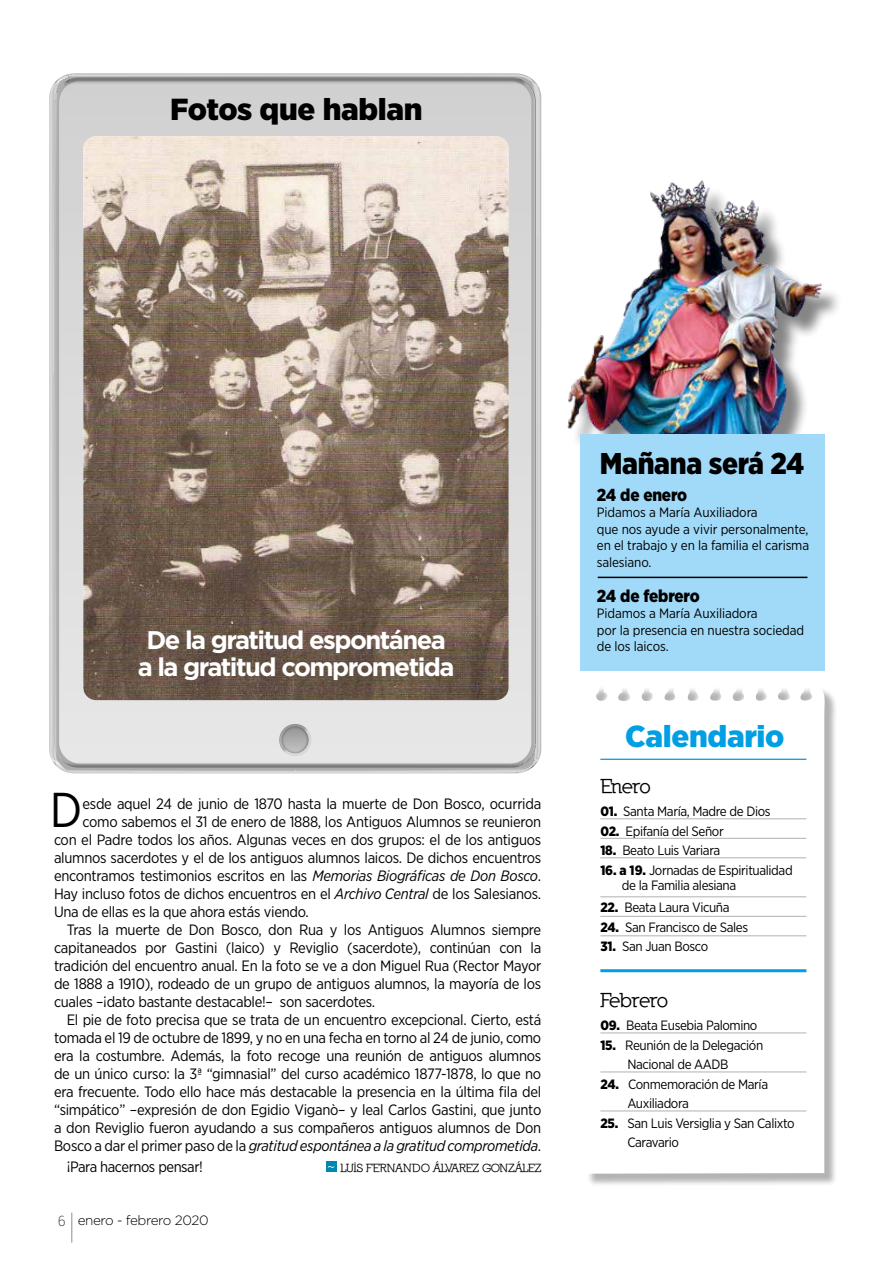
<style>
.page{position:relative;width:893px;height:1263px;background:#fff}
.page>*{position:absolute;margin:0;border:0;box-sizing:border-box;transform-origin:0 0}
.t1{font:48.9px "Gotham Narrow";color:#000}
.t2{font:900 30.45px "Gotham Narrow";letter-spacing:-.01em;color:#000;scale:1.1 1}
.t3{font:900 30.45px "Gotham Narrow";letter-spacing:-.01em;color:#009fe3;scale:1.1 1}
.t4{font:900 30px "Gotham Narrow";letter-spacing:-.01em;color:#000}
.t5{font:700 25.5px/27px "Gotham";letter-spacing:-.06em;color:#fff;text-align:center}
.t6{font:700 20.55px "Nilland";letter-spacing:-.04em;color:#000}
.t7{font:900 17.25px "Gotham Narrow";letter-spacing:-.01em;color:#000}
.t8{font:15px "Gotham Narrow";letter-spacing:-.02em;color:#000}
.t9{font:italic 15px "Gotham Narrow";letter-spacing:-.02em;color:#000}
.t10{font:13.5px/19.5px "Gotham Narrow";letter-spacing:-.03em;color:#000}
.t11{font:13.5px/16.5px "Gotham Narrow";letter-spacing:-.01em;color:#000}
.t12{font:300 13.5px "Gotham";letter-spacing:-.03em;color:#000}
.t13{font:700 12px "Nilland";color:#000}
.s1{font-style:italic}
.s2{font-style:normal}
.s3{font-family:"Nilland";font-weight:400;font-size:15px;color:#34454d}
.s4{font-weight:900}
</style>
<div class="page">
<svg style="left:326px;top:1162px;width:10px;height:10px"></svg>
<svg style="left:71px;top:1213px;width:1px;height:29px"></svg>
<img style="left:541px;top:176px;width:297px;height:296px">
<div style="left:580px;top:434px;width:245px;height:237px;background:#a1daf8"></div>
<hr style="left:598px;top:577px;width:209px;height:1px;background:#000">
<div style="left:586px;top:685px;width:251px;height:502px;background:#000;opacity:.3"></div>
<svg style="left:586px;top:685px;width:242px;height:489px"></svg>
<hr style="left:600px;top:818px;width:206px;height:1px;background:#b3b2b2">
<hr style="left:600px;top:838px;width:206px;height:1px;background:#b3b2b2">
<hr style="left:600px;top:857px;width:206px;height:1px;background:#b3b2b2">
<hr style="left:600px;top:896px;width:206px;height:1px;background:#b3b2b2">
<hr style="left:600px;top:916px;width:206px;height:1px;background:#b3b2b2">
<hr style="left:600px;top:935px;width:206px;height:1px;background:#b3b2b2">
<hr style="left:600px;top:759px;width:206px;height:1px;background:#009fe3">
<hr style="left:600px;top:969px;width:206px;height:3px;background:#009fe3">
<hr style="left:600px;top:1033px;width:206px;height:1px;background:#b3b2b2">
<hr style="left:600px;top:1072px;width:206px;height:1px;background:#b3b2b2">
<hr style="left:600px;top:1111px;width:206px;height:1px;background:#b3b2b2">
<svg style="left:49px;top:73px;width:492px;height:700px;background:#cdcdcd"></svg>
<svg style="left:55px;top:77px;width:481px;height:691px;background:#d4d4d4"></svg>
<svg style="left:279px;top:724px;width:32px;height:32px"></svg>
<img style="left:83px;top:136px;width:426px;height:564px">
<h2 class="t2" style="left:170px;top:89px;width:231px">Fotos que hablan</h2>
<h3 class="t5" style="left:138px;top:626px;width:318px">De la gratitud espontánea a la gratitud comprometida</h3>
<h1 class="t1" style="left:50px;top:779px;width:34px">D</h1>
<p class="t8" style="left:83px;top:794px;width:460px">esde aquel 24 de junio de 1870 hasta la muerte de Don Bosco, ocurrida</p>
<p class="t8" style="left:83px;top:812px;width:460px">como sabemos el 31 de enero de 1888, los Antiguos Alumnos se reunieron</p>
<p class="t8" style="left:54px;top:830px;width:489px">con el Padre todos los años. Algunas veces en dos grupos: el de los antiguos</p>
<p class="t8" style="left:54px;top:848px;width:489px">alumnos sacerdotes y el de los antiguos alumnos laicos. De dichos encuentros</p>
<p class="t8" style="left:54px;top:866px;width:489px">encontramos testimonios escritos en las <span class="s1">Memorias Biográficas de Don Bosco</span>.</p>
<p class="t8" style="left:54px;top:884px;width:489px">Hay incluso fotos de dichos encuentros en el <span class="s1">Archivo Central</span> de los Salesianos.</p>
<p class="t8" style="left:54px;top:902px;width:256px">Una de ellas es la que ahora estás viendo.</p>
<p class="t8" style="left:67px;top:920px;width:476px">Tras la muerte de Don Bosco, don Rua y los Antiguos Alumnos siempre</p>
<p class="t8" style="left:54px;top:938px;width:489px">capitaneados por Gastini (laico) y Reviglio (sacerdote), continúan con la</p>
<p class="t8" style="left:54px;top:956px;width:489px">tradición del encuentro anual. En la foto se ve a don Miguel Rua (Rector Mayor</p>
<p class="t8" style="left:54px;top:974px;width:489px">de 1888 a 1910), rodeado de un grupo de antiguos alumnos, la mayoría de los</p>
<p class="t8" style="left:54px;top:992px;width:323px">cuales –¡dato bastante destacable!– son sacerdotes.</p>
<p class="t8" style="left:67px;top:1010px;width:476px">El pie de foto precisa que se trata de un encuentro excepcional. Cierto, está</p>
<p class="t8" style="left:54px;top:1028px;width:489px">tomada el 19 de octubre de 1899, y no en una fecha en torno al 24 de junio, como</p>
<p class="t8" style="left:54px;top:1046px;width:489px">era la costumbre. Además, la foto recoge una reunión de antiguos alumnos</p>
<p class="t8" style="left:54px;top:1064px;width:489px">de un único curso: la 3ª “gimnasial” del curso académico 1877-1878, lo que no</p>
<p class="t8" style="left:54px;top:1082px;width:489px">era frecuente. Todo ello hace más destacable la presencia en la última fila del</p>
<p class="t8" style="left:54px;top:1100px;width:489px">“simpático” –expresión de don Egidio Viganò– y leal Carlos Gastini, que junto</p>
<p class="t8" style="left:54px;top:1118px;width:489px">a don Reviglio fueron ayudando a sus compañeros antiguos alumnos de Don</p>
<p class="t9" style="left:54px;top:1136px;width:489px"><span class="s2">Bosco a dar el primer paso de la</span> gratitud espontánea a la gratitud comprometida<span class="s2">.</span></p>
<p class="t8" style="left:67px;top:1157px;width:138px">¡Para hacernos pensar!</p>
<p class="t13" style="left:341px;top:1161px;width:202px">LUIS FERNANDO ÁLVAREZ GONZÁLEZ</p>
<p class="t12" style="left:58px;top:1212px;width:152px"><span class="s3">6</span> enero - febrero 2020</p>
<h3 class="t4" style="left:600px;top:443px;width:206px">Mañana será 24</h3>
<p class="t7" style="left:597px;top:483px;width:92px">24 de enero</p>
<p class="t11" style="left:597px;top:504px;width:214px">Pidamos a María Auxiliadora<br>que nos ayude a vivir personalmente, en el trabajo y en la familia el carisma salesiano.</p>
<p class="t7" style="left:597px;top:584px;width:104px">24 de febrero</p>
<p class="t11" style="left:597px;top:605px;width:209px">Pidamos a María Auxiliadora<br>por la presencia en nuestra sociedad de los laicos.</p>
<h2 class="t3" style="left:625px;top:716px;width:146px">Calendario</h2>
<h3 class="t6" style="left:600px;top:774px;width:52px">Enero</h3>
<p class="t10" style="left:600px;top:801px;width:172px"><span class="s4">01.</span> Santa María, Madre de Dios</p>
<p class="t10" style="left:600px;top:821px;width:125px"><span class="s4">02.</span> Epifanía del Señor</p>
<p class="t10" style="left:600px;top:840px;width:121px"><span class="s4">18.</span> Beato Luis Variara</p>
<p class="t10" style="left:622px;top:862px;width:172px;line-height:15px;text-indent:-22px"><span class="s4">16. a 19.</span> Jornadas de Espiritualidad de la Familia alesiana</p>
<p class="t10" style="left:600px;top:897px;width:131px"><span class="s4">22.</span> Beata Laura Vicuña</p>
<p class="t10" style="left:600px;top:917px;width:149px"><span class="s4">24.</span> San Francisco de Sales</p>
<p class="t10" style="left:600px;top:936px;width:109px"><span class="s4">31.</span> San Juan Bosco</p>
<h3 class="t6" style="left:600px;top:988px;width:69px">Febrero</h3>
<p class="t10" style="left:600px;top:1016px;width:159px"><span class="s4">09.</span> Beata Eusebia Palomino</p>
<p class="t10" style="left:600px;top:1035px;width:164px;text-align:center"><span class="s4">15.</span> Reunión de la Delegación<br>Nacional de AADB</p>
<p class="t10" style="left:627px;top:1074px;width:142px;text-indent:-27px"><span class="s4">24.</span> Conmemoración de María<br>Auxiliadora</p>
<p class="t10" style="left:627px;top:1113px;width:169px;text-indent:-27px"><span class="s4">25.</span> San Luis Versiglia y San Calixto<br>Caravario</p>
</div>
